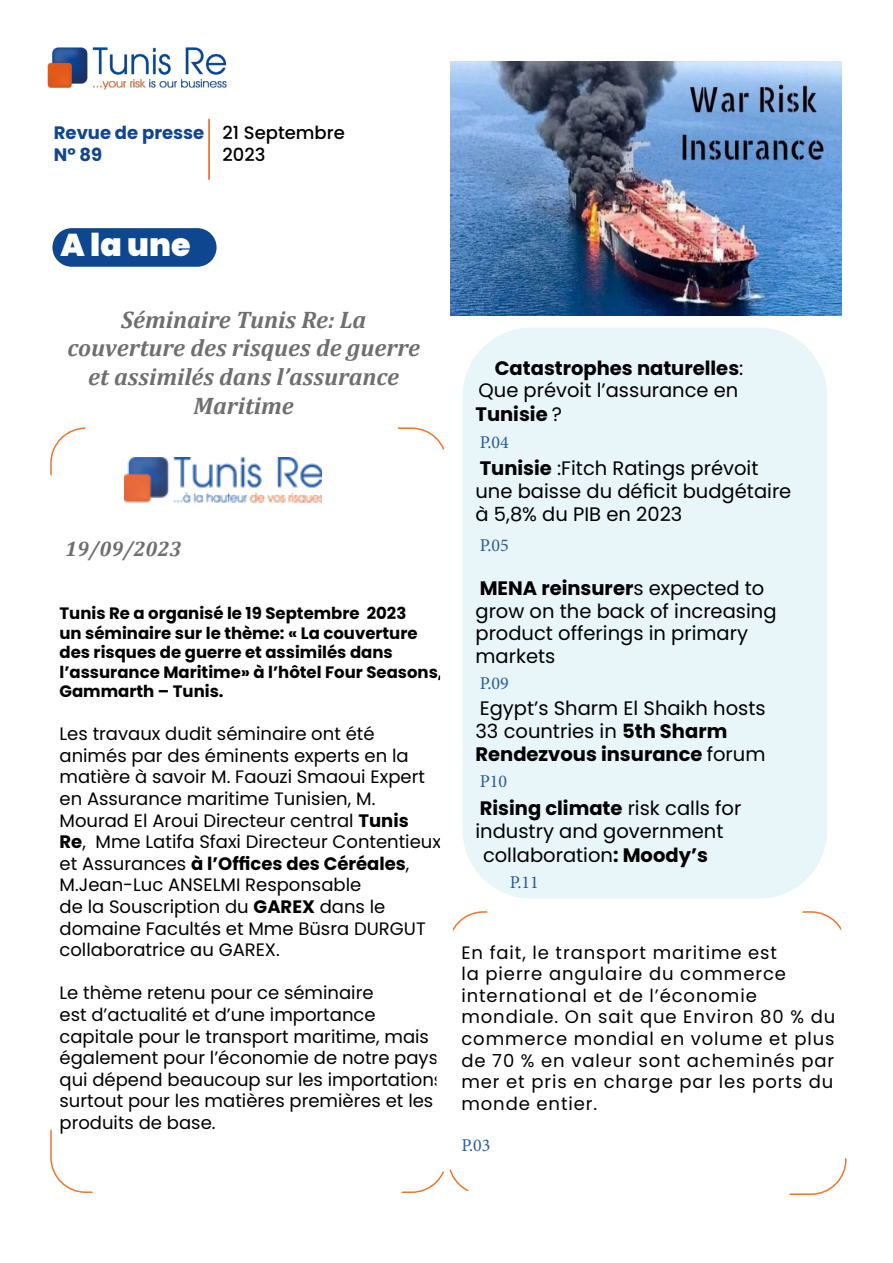
<style>
.page{position:relative;width:893px;height:1263px;background:#fff}
.page>*{position:absolute;margin:0;border:0;box-sizing:border-box;transform-origin:0 0}
.t1{font:900 31.5px "Poppins";color:#fff}
.t2{font:italic 700 24px/28.8px "Cambria";color:#706f6f;text-align:center}
.t3{font:italic 700 21px "Cambria";color:#706f6f}
.t4{font:19.5px/23px "Poppins";color:#000}
.t5{font:700 19.5px/23px "Poppins";color:#000}
.t6{font:18px/21.6px "Poppins";color:#000}
.t7{font:18px/21.6px "Poppins";letter-spacing:.05em;color:#000}
.t8{font:18px "Minion Pro";color:#275b9b}
.t9{font:700 18px/21.6px "Poppins";color:#114590}
.t10{font:500 18px/21.6px "Poppins";color:#000}
.t11{font:700 16.5px/19.5px "Poppins";color:#000}
.s1{font-weight:700}
.s2{font-weight:400}
</style>
<div class="page">
<div style="left:52px;top:228px;width:165px;height:39px;background:#0e468f;border-radius:19px"></div>
<hr style="left:208px;top:119px;width:2px;height:61px;background:#e45b18">
<div style="left:463px;top:328px;width:364px;height:570px;background:#e8f5f9;border-radius:68px"></div>
<svg style="left:450px;top:61px;width:111px;height:32px"></svg>
<img style="left:47px;top:47px;width:180px;height:43px">
<img style="left:451px;top:62px;width:390px;height:253px">
<img style="left:124px;top:457px;width:198px;height:45px">
<p class="t9" style="left:54px;top:122px;width:152px">Revue de presse<br>N° 89</p>
<p class="t10" style="left:223px;top:122px;width:124px">21 Septembre<br>2023</p>
<h1 class="t1" style="left:61px;top:227px;width:131px">A la une</h1>
<h2 class="t2" style="left:67px;top:304px;width:354px">Séminaire Tunis Re: La couverture des risques de guerre et assimilés dans l’assurance<br>Maritime</h2>
<p class="t3" style="left:65px;top:534px;width:118px">19/09/2023</p>
<p class="t11" style="left:60px;top:603px;width:385px">Tunis Re a organisé le 19 Septembre 2023<br>un séminaire sur le thème: « La couverture des risques de guerre et assimilés dans l’assurance Maritime» à l’hôtel Four Seasons, Gammarth – Tunis.</p>
<p class="t6" style="left:60px;top:723px;width:383px">Les travaux dudit séminaire ont été animés par des éminents experts en la matière à savoir M. Faouzi Smaoui Expert en Assurance maritime Tunisien, M.<br>Mourad El Aroui Directeur central <span class="s1">Tunis<br>Re</span>, Mme Latifa Sfaxi Directeur Contentieux et Assurances <span class="s1">à l’Offices des Céréales</span>, M.Jean-Luc ANSELMI Responsable<br>de la Souscription du <span class="s1">GAREX</span> dans le domaine Facultés et Mme Büsra DURGUT collaboratrice au GAREX.</p>
<p class="t6" style="left:60px;top:982px;width:385px">Le thème retenu pour ce séminaire<br>est d’actualité et d’une importance capitale pour le transport maritime, mais également pour l’économie de notre pays qui dépend beaucoup sur les importations surtout pour les matières premières et les produits de base.</p>
<p class="t5" style="left:475px;top:357px;width:269px;text-indent:19px">Catastrophes naturelles<span class="s2">:<br>Que prévoit l’assurance en<br></span>Tunisie <span class="s2">?</span></p>
<p class="t8" style="left:480px;top:431px;width:31px">P.04</p>
<p class="t4" style="left:475px;top:457px;width:317px"><span class="s1">Tunisie</span> :Fitch Ratings prévoit une baisse du déficit budgétaire à 5,8% du PIB en 2023</p>
<p class="t8" style="left:480px;top:533px;width:31px">P.05</p>
<p class="t4" style="left:475px;top:577px;width:303px;line-height:22.5px"><span class="s1">MENA reinsurer</span>s expected to grow on the back of increasing product offerings in primary markets</p>
<p class="t8" style="left:480px;top:671px;width:31px">P.09</p>
<p class="t4" style="left:475px;top:697px;width:292px">Egypt’s Sharm El Shaikh hosts<br>33 countries in <span class="s1">5th Sharm<br>Rendezvous insurance</span> forum</p>
<p class="t8" style="left:480px;top:769px;width:29px">P10</p>
<p class="t5" style="left:480px;top:797px;width:263px">Rising climate <span class="s2">risk calls for</span></p>
<p class="t4" style="left:475px;top:820px;width:249px">industry and government</p>
<p class="t4" style="left:483px;top:843px;width:227px">collaboration<span class="s1">: Moody’s</span></p>
<p class="t8" style="left:510px;top:870px;width:31px">P.11</p>
<p class="t7" style="left:461px;top:942px;width:375px">En fait, le transport maritime est<br>la pierre angulaire du commerce international et de l’économie mondiale. On sait que Environ 80 % du commerce mondial en volume et plus de 70 % en valeur sont acheminés par mer et pris en charge par les ports du monde entier.</p>
<p class="t8" style="left:461px;top:1133px;width:31px">P.03</p>
</div>
